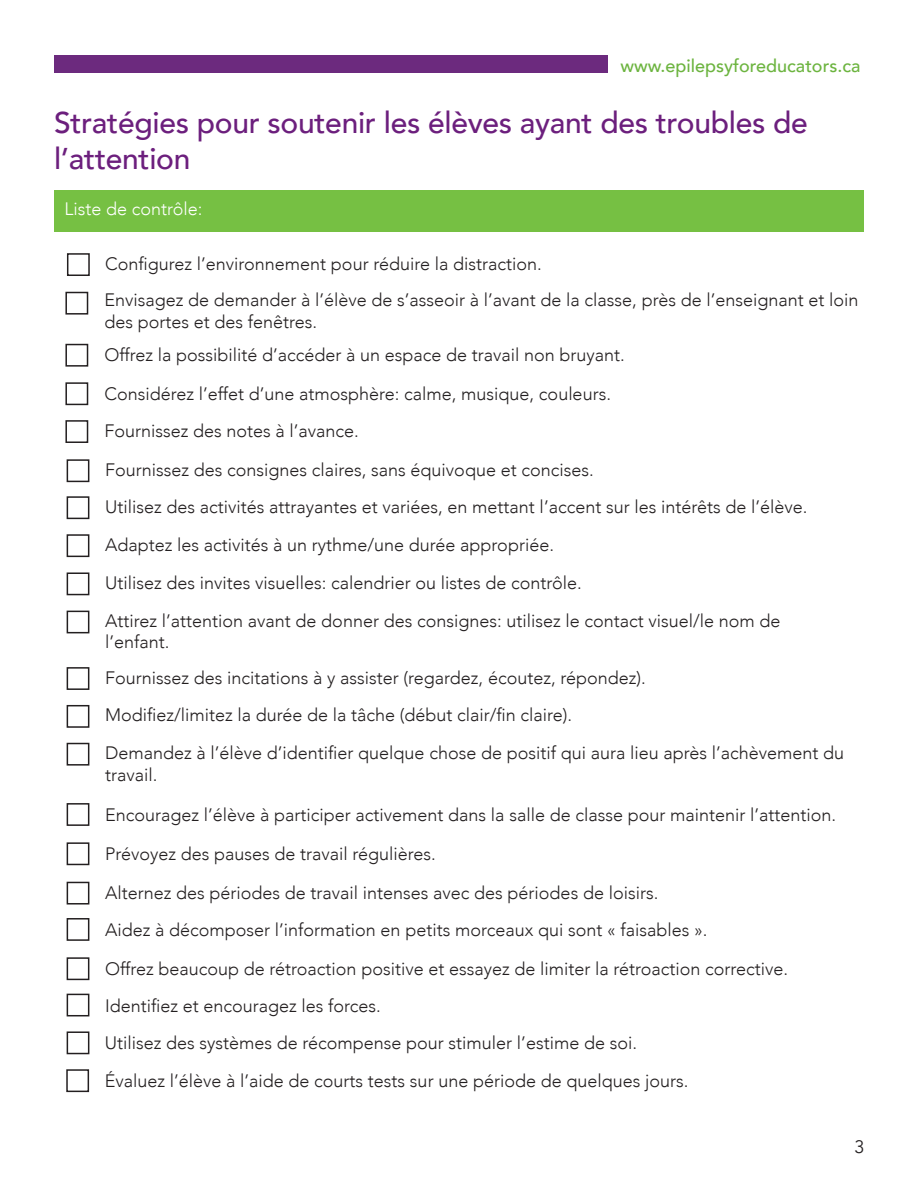
<style>
.page{position:relative;width:918px;height:1188px;background:#fff}
.page>*{position:absolute;margin:0;border:0;box-sizing:border-box;transform-origin:0 0}
.t1{font:500 30px/36px "Avenir";letter-spacing:-.01em;color:#6c1f7d}
.t2{font:300 18px/21.6px "Avenir";color:#231f20}
.t3{font:500 18px "Avenir";color:#6cb43f}
.t4{font:300 18px "Avenir";color:#fff}
.t5{font:18px "Avenir";color:#231f20}
</style>
<div class="page">
<div style="left:54px;top:55px;width:554px;height:18px;background:#6c2a7e"></div>
<div style="left:54px;top:190px;width:810px;height:41px;background:#76c043"></div>
<div style="left:67px;top:253px;width:23px;height:23px;border:2px solid #231f20"></div>
<div style="left:65px;top:292px;width:23px;height:23px;border:2px solid #231f20"></div>
<div style="left:67px;top:459px;width:22px;height:23px;border:2px solid #231f20"></div>
<div style="left:67px;top:534px;width:22px;height:23px;border:2px solid #231f20"></div>
<div style="left:67px;top:572px;width:22px;height:23px;border:2px solid #231f20"></div>
<div style="left:67px;top:496px;width:22px;height:23px;border:2px solid #231f20"></div>
<div style="left:67px;top:611px;width:22px;height:22px;border:2px solid #231f20"></div>
<div style="left:67px;top:667px;width:22px;height:23px;border:2px solid #231f20"></div>
<div style="left:67px;top:705px;width:22px;height:23px;border:2px solid #231f20"></div>
<div style="left:67px;top:743px;width:22px;height:23px;border:2px solid #231f20"></div>
<div style="left:67px;top:803px;width:22px;height:23px;border:2px solid #231f20"></div>
<div style="left:65px;top:344px;width:23px;height:23px;border:2px solid #231f20"></div>
<div style="left:65px;top:382px;width:23px;height:23px;border:2px solid #231f20"></div>
<div style="left:65px;top:420px;width:23px;height:23px;border:2px solid #231f20"></div>
<div style="left:67px;top:842px;width:22px;height:23px;border:2px solid #231f20"></div>
<div style="left:67px;top:882px;width:22px;height:23px;border:2px solid #231f20"></div>
<div style="left:67px;top:918px;width:22px;height:23px;border:2px solid #231f20"></div>
<div style="left:67px;top:957px;width:22px;height:23px;border:2px solid #231f20"></div>
<div style="left:67px;top:994px;width:22px;height:22px;border:2px solid #231f20"></div>
<div style="left:67px;top:1031px;width:22px;height:23px;border:2px solid #231f20"></div>
<div style="left:66px;top:1069px;width:23px;height:23px;border:2px solid #231f20"></div>
<p class="t3" style="left:621px;top:50px;width:241px">www.epilepsyforeducators.ca</p>
<p class="t1" style="left:54px;top:103px;width:755px">Stratégies pour soutenir les élèves ayant des troubles de l’attention</p>
<p class="t4" style="left:64px;top:198px;width:140px">Liste de contrôle:</p>
<p class="t2" style="left:105px;top:253px;width:438px">Configurez l’environnement pour réduire la distraction.</p>
<p class="t2" style="left:104px;top:289px;width:756px">Envisagez de demander à l’élève de s’asseoir à l’avant de la classe, près de l’enseignant et loin des portes et des fenêtres.</p>
<p class="t2" style="left:104px;top:344px;width:522px">Offrez la possibilité d’accéder à un espace de travail non bruyant.</p>
<p class="t2" style="left:104px;top:383px;width:508px">Considérez l’effet d’une atmosphère: calme, musique, couleurs.</p>
<p class="t2" style="left:104px;top:420px;width:256px">Fournissez des notes à l’avance.</p>
<p class="t2" style="left:105px;top:459px;width:490px">Fournissez des consignes claires, sans équivoque et concises.</p>
<p class="t2" style="left:105px;top:496px;width:704px">Utilisez des activités attrayantes et variées, en mettant l’accent sur les intérêts de l’élève.</p>
<p class="t2" style="left:105px;top:534px;width:450px">Adaptez les activités à un rythme/une durée appropriée.</p>
<p class="t2" style="left:105px;top:572px;width:478px">Utilisez des invites visuelles: calendrier ou listes de contrôle.</p>
<p class="t2" style="left:105px;top:610px;width:677px">Attirez l’attention avant de donner des consignes: utilisez le contact visuel/le nom de</p>
<p class="t2" style="left:105px;top:631px;width:66px">l’enfant.</p>
<p class="t2" style="left:105px;top:667px;width:542px">Fournissez des incitations à y assister (regardez, écoutez, répondez).</p>
<p class="t2" style="left:105px;top:704px;width:469px">Modifiez/limitez la durée de la tâche (début clair/fin claire).</p>
<p class="t2" style="left:105px;top:742px;width:741px">Demandez à l’élève d’identifier quelque chose de positif qui aura lieu après l’achèvement du travail.</p>
<p class="t2" style="left:105px;top:804px;width:733px">Encouragez l’élève à participer activement dans la salle de classe pour maintenir l’attention.</p>
<p class="t2" style="left:105px;top:843px;width:332px">Prévoyez des pauses de travail régulières.</p>
<p class="t2" style="left:105px;top:882px;width:555px">Alternez des périodes de travail intenses avec des périodes de loisirs.</p>
<p class="t2" style="left:105px;top:919px;width:604px">Aidez à décomposer l’information en petits morceaux qui sont « faisables ».</p>
<p class="t2" style="left:105px;top:958px;width:685px">Offrez beaucoup de rétroaction positive et essayez de limiter la rétroaction corrective.</p>
<p class="t2" style="left:105px;top:995px;width:277px">Identifiez et encouragez les forces.</p>
<p class="t2" style="left:105px;top:1032px;width:534px">Utilisez des systèmes de récompense pour stimuler l’estime de soi.</p>
<p class="t2" style="left:105px;top:1070px;width:585px">Évaluez l’élève à l’aide de courts tests sur une période de quelques jours.</p>
<p class="t5" style="left:854px;top:1136px;width:12px">3</p>
</div>
